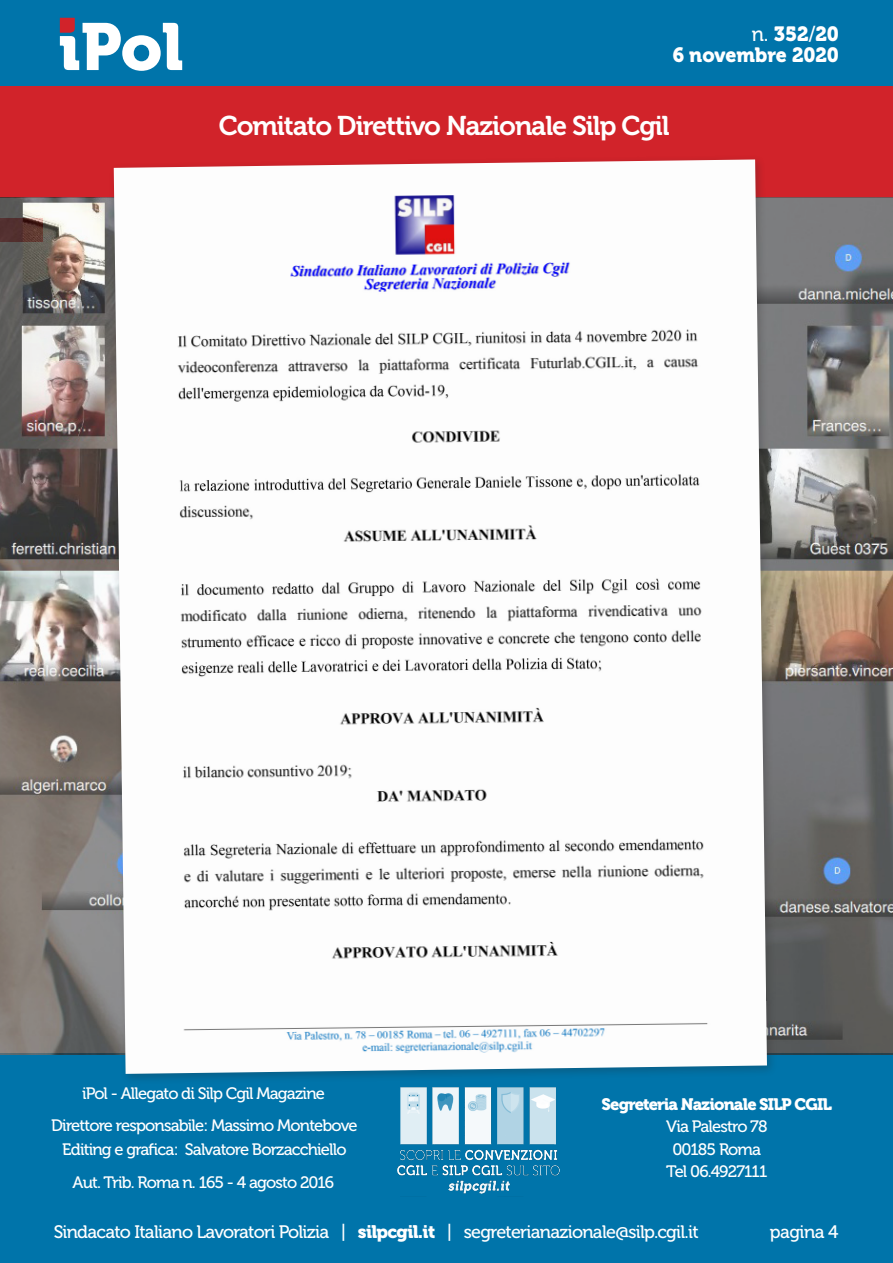
<style>
.page{position:relative;width:893px;height:1263px;background:#fff}
.page>*{position:absolute;margin:0;border:0;box-sizing:border-box;transform-origin:0 0}
.t1{font:66px "Museo 900";color:#fff}
.t2{font:27px "Museo 700";letter-spacing:-.04em;color:#fff}
.t3{font:20.4px "Museo 900";letter-spacing:-.005em;color:#fff;scale:.95 1}
.t4{font:18px "Museo 500";letter-spacing:-.04em;color:#fff}
.t5{font:16.5px "Museo 500";letter-spacing:-.05em;color:#fff}
.t6{font:16.5px "Museo 900";letter-spacing:-.05em;color:#fff}
.s1{font-family:"Museo 500"}
.s2{font-family:"Museo 900"}
</style>
<div class="page">
<div style="left:0;top:1052px;width:893px;height:183px;background:#0074aa"></div>
<div style="left:0;top:1209px;width:893px;height:53px;background:#0074aa"></div>
<img style="left:397px;top:1087px;width:163px;height:107px">
<div style="left:0;top:0;width:893px;height:88px;background:#0074aa"></div>
<svg style="left:59px;top:17px;width:16px;height:16px"></svg>
<svg style="left:60px;top:18px;width:15px;height:15px"></svg>
<div style="left:0;top:86px;width:893px;height:111px;background:#d1232a"></div>
<img style="left:0;top:198px;width:893px;height:856px">
<div style="left:108px;top:154px;width:670px;height:931px;background:#231f20;opacity:.25"></div>
<img style="left:114px;top:159px;width:653px;height:915px">
<p class="t1" style="left:58px;top:9px;width:127px">iPol</p>
<p class="t3" style="left:752px;top:22px;width:93px"><span class="s1">n.</span> 352<span class="s1">/</span>20</p>
<p class="t3" style="left:673px;top:43px;width:176px">6 novembre 2020</p>
<p class="t2" style="left:219px;top:111px;width:453px">Comitato Direttivo Nazionale Silp Cgil</p>
<p class="t5" style="left:82px;top:1084px;width:244px">iPol - Allegato di Silp Cgil Magazine</p>
<p class="t5" style="left:51px;top:1116px;width:308px">Direttore responsabile: Massimo Montebove</p>
<p class="t5" style="left:62px;top:1140px;width:286px">Editing e grafica: Salvatore Borzacchiello</p>
<p class="t5" style="left:73px;top:1173px;width:263px">Aut. Trib. Roma n. 165 - 4 agosto 2016</p>
<p class="t6" style="left:601px;top:1094px;width:232px">Segreteria Nazionale SILP CGIL</p>
<p class="t5" style="left:666px;top:1117px;width:103px">Via Palestro 78</p>
<p class="t5" style="left:672px;top:1140px;width:90px">00185 Roma</p>
<p class="t5" style="left:666px;top:1162px;width:103px">Tel 06.4927111</p>
<p class="t4" style="left:54px;top:1222px;width:647px">Sindacato Italiano Lavoratori Polizia | <span class="s2">silpcgil.it</span> | segreterianazionale@silp.cgil.it</p>
<p class="t4" style="left:770px;top:1222px;width:70px">pagina 4</p>
</div>
